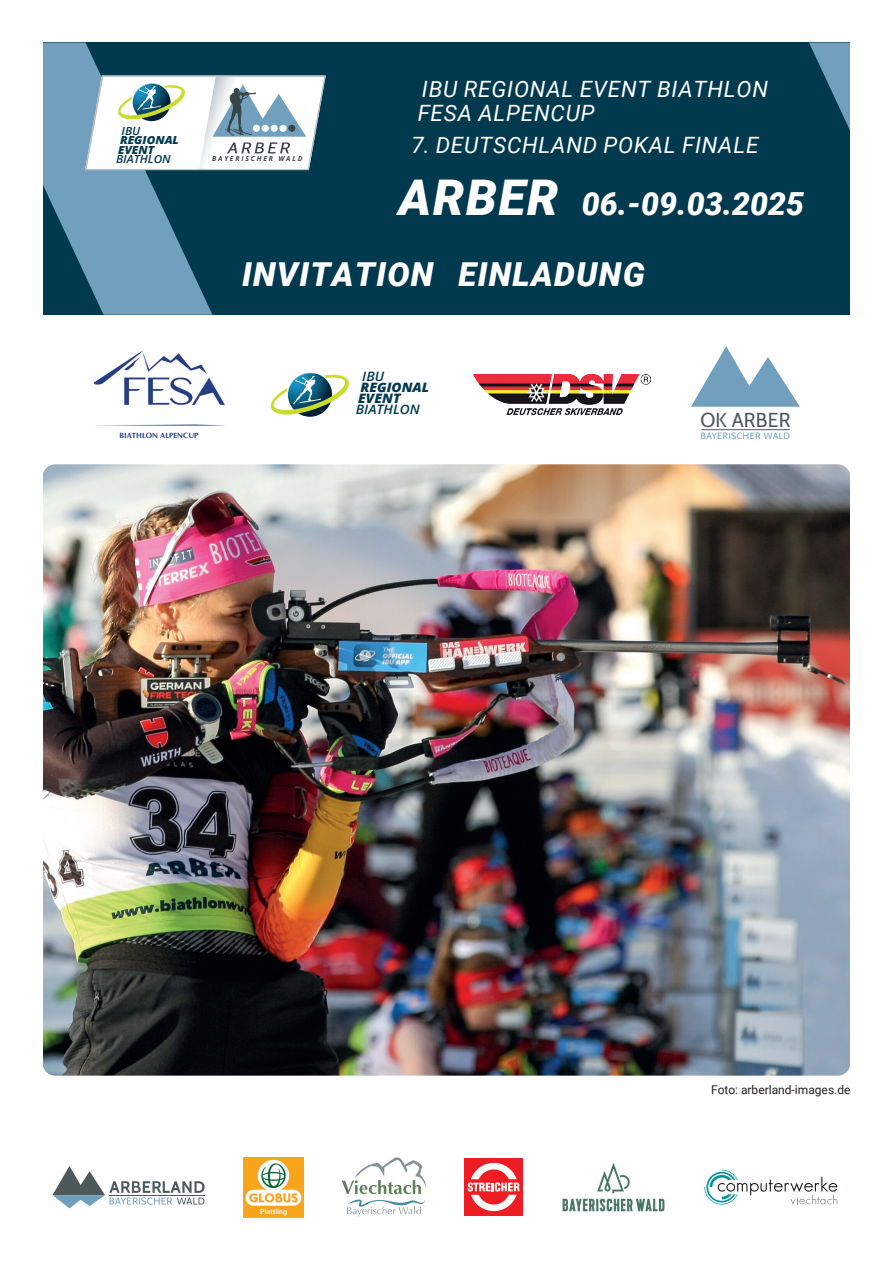
<style>
.page{position:relative;width:893px;height:1263px;background:#fff}
.page>*{position:absolute;margin:0;border:0;box-sizing:border-box;transform-origin:0 0}
.t1{font:italic 900 33px "Roboto";letter-spacing:.035em;color:#fff}
.t2{font:italic 900 31.8px "Roboto";color:#fff}
.t3{font:italic 22.5px/24px "Roboto";letter-spacing:.035em;color:#fff}
.t4{font:20.1px "Cabin";letter-spacing:.01em;color:#4d595a}
.t5{font:italic 800 13.05px/11.1px "Open Sans";color:#01394f;scale:1.06 1}
.t6{font:italic 600 13.05px "Open Sans";color:#01394f;scale:1.06 1}
.t7{font:12px "Roboto";color:#231f20}
.t8{font:italic 800 11.1px/9.4px "Open Sans";color:#01394f;scale:1.06 1}
.t9{font:italic 600 11.1px "Open Sans";color:#01394f;scale:1.06 1}
.t10{font:9px "Cabin";letter-spacing:.04em;color:#70a0bd}
.t11{font:700 7.65px "Ottawa";color:#243f82}
.t12{font:italic 700 6.9px "Open Sans";letter-spacing:.26em;color:#384546}
.s1{font-size:49.2px}
</style>
<div class="page">
<div style="left:464px;top:1158px;width:59px;height:58px;background:#ee1d23"></div>
<svg style="left:468px;top:1163px;width:51px;height:48px"></svg>
<svg style="left:53px;top:1166px;width:152px;height:42px"></svg>
<svg style="left:704px;top:1170px;width:133px;height:34px"></svg>
<img style="left:243px;top:1157px;width:60px;height:60px">
<svg style="left:342px;top:1157px;width:84px;height:60px"></svg>
<img style="left:562px;top:1163px;width:103px;height:48px">
<div style="left:19px;top:43px;width:853px;height:272px;background:#01394f"></div>
<svg style="left:43px;top:171px;width:169px;height:144px;fill:#70a0bd"></svg>
<svg style="left:809px;top:43px;width:41px;height:87px"></svg>
<svg style="left:43px;top:43px;width:283px;height:128px"></svg>
<img style="left:43px;top:464px;width:807px;height:612px">
<img style="left:93px;top:352px;width:132px;height:74px">
<img style="left:473px;top:375px;width:178px;height:40px">
<svg style="left:270px;top:372px;width:79px;height:45px"></svg>
<svg style="left:691px;top:346px;width:109px;height:61px"></svg>
<hr style="left:701px;top:429px;width:89px;height:1px;background:#4d595a">
<div style="left:0;top:0;width:43px;height:1263px;background:#fff"></div>
<div style="left:850px;top:0;width:43px;height:1263px;background:#fff"></div>
<p class="t9" style="left:122px;top:123px;width:19px">IBU</p>
<p class="t8" style="left:118px;top:135px;width:59px">REGIONAL<br>EVENT</p>
<p class="t9" style="left:116px;top:151px;width:53px">BIATHLON</p>
<p class="t12" style="left:212px;top:154px;width:92px">BAYERISCHER WALD</p>
<p class="t3" style="left:418px;top:76px;width:352px">IBU REGIONAL EVENT BIATHLON<br>FESA ALPENCUP</p>
<p class="t3" style="left:412px;top:133px;width:349px">7. DEUTSCHLAND POKAL FINALE</p>
<h2 class="t2" style="left:399px;top:182px;width:407px"><span class="s1">ARBER</span> 06.-09.03.2025</h2>
<p class="t11" style="left:120px;top:431px;width:81px">BIATHLON ALPENCUP</p>
<h1 class="t1" style="left:242px;top:251px;width:404px">INVITATION EINLADUNG</h1>
<p class="t6" style="left:362px;top:368px;width:22px">IBU</p>
<p class="t5" style="left:358px;top:381px;width:68px">REGIONAL<br>EVENT</p>
<p class="t6" style="left:356px;top:401px;width:62px">BIATHLON</p>
<p class="t4" style="left:700px;top:407px;width:91px">OK ARBER</p>
<p class="t10" style="left:701px;top:430px;width:91px">BAYERISCHER WALD</p>
<p class="t7" style="left:711px;top:1081px;width:141px">Foto: arberland-images.de</p>
</div>
